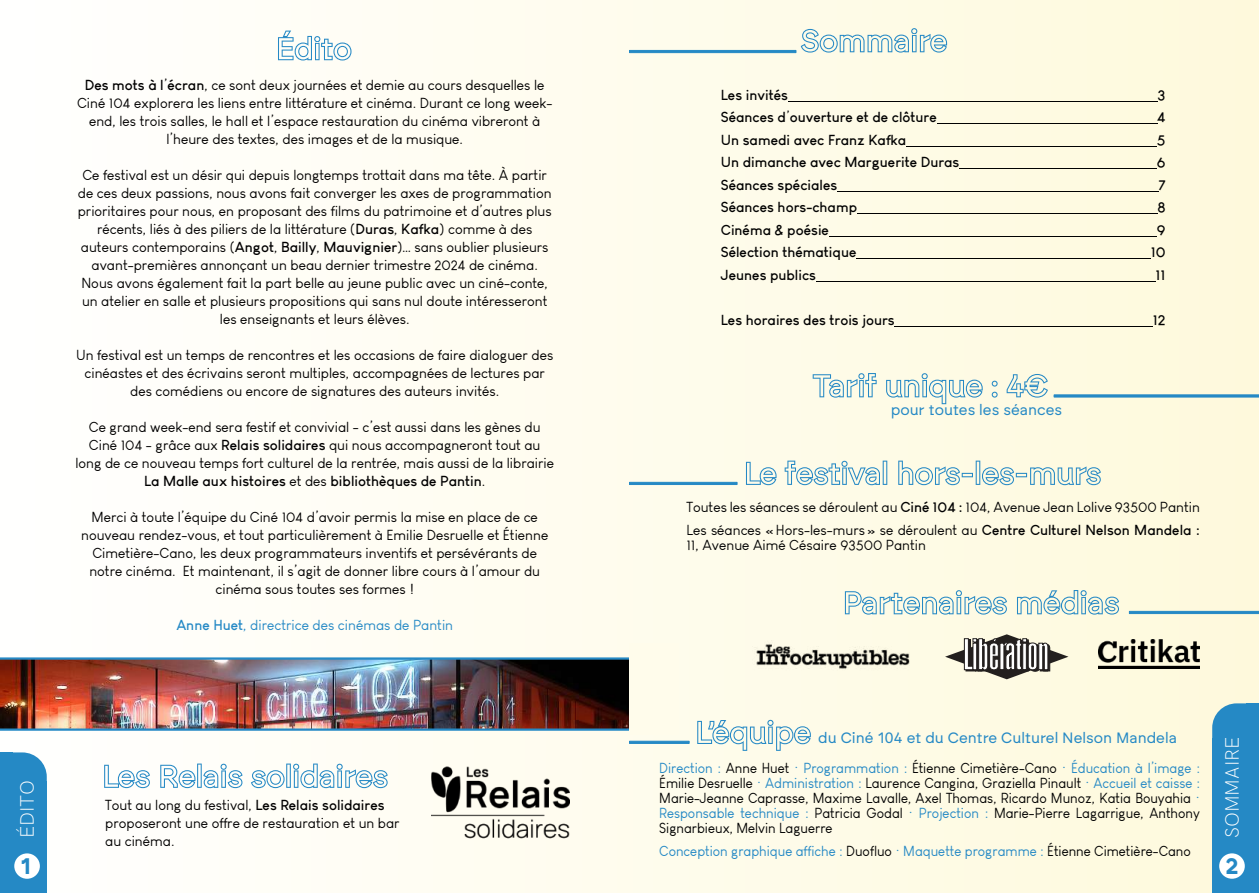
<style>
.page{position:relative;width:1259px;height:893px;background:#fff}
.page>*{position:absolute;margin:0;border:0;box-sizing:border-box;transform-origin:0 0}
.t1{font:700 22.5px "Brockmann";color:#2589c5}
.t2{font:19.5px "HK Grotesk Light Legacy";color:#fff}
.t3{font:15px "Brockmann";color:#2589c5}
.t4{font:14.25px/18px "Louis George Cafe";color:#000;text-align:center}
.t5{font:14.25px/15px "Louis George Cafe";color:#000;text-align:justify;scale:.96 1}
.t6{font:700 14.25px "Louis George Cafe";color:#010101}
.t7{font:14.25px/22.5px "Louis George Cafe";color:#010101}
.t8{font:14.25px "Louis George Cafe";color:#2589c5;scale:.96 1}
.t9{font:14.25px "Louis George Cafe";color:#2589c5}
.s1{font-weight:700}
.s2{font-weight:400}
.s3{color:#2589c5}
.s4{color:#000}
</style>
<div class="page">
<div style="left:0;top:0;width:1259px;height:893px;background:linear-gradient(to right,#fff,#fdf8db)"></div>
<div style="left:629px;top:741px;width:60px;height:3px;background:#2589c5;border:1px solid #2589c5"></div>
<hr style="left:788px;top:101px;width:369px;height:1px;background:#010101">
<hr style="left:937px;top:124px;width:220px;height:1px;background:#010101">
<hr style="left:906px;top:146px;width:251px;height:1px;background:#010101">
<hr style="left:959px;top:169px;width:197px;height:1px;background:#010101">
<hr style="left:837px;top:191px;width:321px;height:1px;background:#010101">
<hr style="left:857px;top:214px;width:300px;height:1px;background:#010101">
<hr style="left:829px;top:236px;width:327px;height:1px;background:#010101">
<hr style="left:856px;top:259px;width:294px;height:1px;background:#010101">
<hr style="left:816px;top:281px;width:339px;height:1px;background:#010101">
<hr style="left:895px;top:326px;width:257px;height:1px;background:#010101">
<svg style="left:1054px;top:395px;width:205px;height:2px"></svg>
<svg style="left:812px;top:373px;width:236px;height:31px;background:#dae7df"></svg>
<svg style="left:697px;top:720px;width:114px;height:31px;background:#d2e4e2"></svg>
<svg style="left:845px;top:590px;width:274px;height:25px;background:#cce0dc"></svg>
<svg style="left:1129px;top:611px;width:130px;height:3px"></svg>
<div style="left:629px;top:482px;width:108px;height:3px;background:#2589c5;border:1px solid #2589c5"></div>
<svg style="left:945px;top:634px;width:123px;height:45px;background:#aba89e"></svg>
<img style="left:1098px;top:640px;width:102px;height:29px">
<svg style="left:746px;top:461px;width:355px;height:24px;background:#cfe2dd"></svg>
<hr style="left:629px;top:50px;width:167px;height:3px;background:#2589c5">
<svg style="left:801px;top:28px;width:146px;height:25px;background:#cee2de"></svg>
<svg style="left:104px;top:763px;width:284px;height:25px"></svg>
<svg style="left:1212px;top:703px;width:34px;height:35px"></svg>
<div style="left:1212px;top:738px;width:47px;height:155px;background:#2589c5"></div>
<div style="left:1219px;top:853px;width:25px;height:26px;background:#fff;border-radius:50%"></div>
<div style="left:1246px;top:703px;width:13px;height:59px;background:#2589c5"></div>
<img style="left:741px;top:628px;width:183px;height:53px">
<svg style="left:13px;top:752px;width:34px;height:29px"></svg>
<div style="left:0;top:781px;width:47px;height:112px;background:#2589c5"></div>
<div style="left:14px;top:853px;width:26px;height:26px;background:#fff;border-radius:50%"></div>
<div style="left:0;top:752px;width:13px;height:59px;background:#2589c5"></div>
<img style="left:431px;top:766px;width:139px;height:87px">
<img style="left:0;top:657px;width:629px;height:74px">
<svg style="left:278px;top:31px;width:73px;height:29px"></svg>
<div style="left:629px;top:644px;width:50px;height:91px;background:#fffceb"></div>
<p class="t4" style="left:77px;top:76px;width:477px"><span class="s1">Des mots à l</span>’<span class="s1">écran</span>, ce sont deux journées et demie au cours desquelles le Ciné 104 explorera les liens entre littérature et cinéma. Durant ce long week&shy;end, les trois salles, le hall et l’espace restauration du cinéma vibreront à l’heure des textes, des images et de la musique.</p>
<p class="t4" style="left:78px;top:166px;width:475px">Ce festival est un désir qui depuis longtemps trottait dans ma tête. À partir de ces deux passions, nous avons fait converger les axes de programmation prioritaires pour nous, en proposant des films du patrimoine et d’autres plus récents, liés à des piliers de la littérature (<span class="s1">Duras</span>, <span class="s1">Kafka</span>) comme à des auteurs contemporains (<span class="s1">Angot</span>, <span class="s1">Bailly</span>, <span class="s1">Mauvignier</span>)… sans oublier plusieurs avant-premières annonçant un beau dernier trimestre 2024 de cinéma.<br>Nous avons également fait la part belle au jeune public avec un ciné-conte, un atelier en salle et plusieurs propositions qui sans nul doute intéresseront les enseignants et leurs élèves.</p>
<p class="t4" style="left:76px;top:346px;width:478px">Un festival est un temps de rencontres et les occasions de faire dialoguer des cinéastes et des écrivains seront multiples, accompagnées de lectures par des comédiens ou encore de signatures des auteurs invités.</p>
<p class="t4" style="left:75px;top:418px;width:480px">Ce grand week-end sera festif et convivial - c’est aussi dans les gènes du Ciné 104 - grâce aux <span class="s1">Relais solidaires</span> qui nous accompagneront tout au long de ce nouveau temps fort culturel de la rentrée, mais aussi de la librairie <span class="s1">La Malle aux histoires</span> et des <span class="s1">bibliothèques de Pantin</span>.</p>
<p class="t4" style="left:81px;top:508px;width:469px">Merci à toute l’équipe du Ciné 104 d’avoir permis la mise en place de ce nouveau rendez-vous, et tout particulièrement à Emilie Desruelle et Étienne Cimetière-Cano, les deux programmateurs inventifs et persévérants de notre cinéma. Et maintenant, il s’agit de donner libre cours à l’amour du cinéma sous toutes ses formes !</p>
<p class="t9" style="left:176px;top:617px;width:278px"><span class="s1">Anne Huet</span>, directrice des cinémas de Pantin</p>
<h2 class="t2" style="left:20px;top:838px;width:60px;rotate:-90deg">ÉDITO</h2>
<h1 class="t1" style="left:21px;top:853px;width:11px">1</h1>
<p class="t4" style="left:105px;top:796px;width:296px;text-align:left">Tout au long du festival, <span class="s1">Les Relais solidaires </span>proposeront une offre de restauration et un bar au cinéma.</p>
<p class="t6" style="left:721px;top:87px;width:69px">Les invités</p>
<p class="t6" style="left:1157px;top:87px;width:9px">3</p>
<p class="t6" style="left:721px;top:109px;width:217px">Séances d<span class="s2">’</span>ouverture et de clôture</p>
<p class="t6" style="left:1157px;top:109px;width:10px">4</p>
<p class="t6" style="left:721px;top:132px;width:187px">Un samedi avec Franz Kafka</p>
<p class="t6" style="left:1157px;top:132px;width:10px">5</p>
<p class="t6" style="left:721px;top:154px;width:240px">Un dimanche avec Marguerite Duras</p>
<p class="t6" style="left:1156px;top:154px;width:10px">6</p>
<p class="t6" style="left:721px;top:177px;width:118px">Séances spéciales</p>
<p class="t6" style="left:1158px;top:177px;width:8px">7</p>
<p class="t6" style="left:721px;top:199px;width:138px">Séances hors-champ</p>
<p class="t6" style="left:1157px;top:199px;width:10px">8</p>
<p class="t6" style="left:721px;top:222px;width:110px">Cinéma &amp; poésie</p>
<p class="t6" style="left:1156px;top:222px;width:10px">9</p>
<p class="t6" style="left:721px;top:244px;width:137px">Sélection thématique</p>
<p class="t6" style="left:1150px;top:244px;width:16px">10</p>
<p class="t6" style="left:721px;top:267px;width:97px">Jeunes publics</p>
<p class="t6" style="left:1155px;top:267px;width:11px">11</p>
<p class="t6" style="left:721px;top:312px;width:175px">Les horaires des trois jours</p>
<p class="t6" style="left:1152px;top:312px;width:14px">12</p>
<p class="t3" style="left:890px;top:401px;width:173px">pour toutes les séances</p>
<p class="t7" style="left:686px;top:496px;width:515px">Toutes les séances se déroulent au <span class="s1">Ciné 104 :</span> 104, Avenue Jean Lolive 93500 Pantin<br>Les séances « Hors-les-murs » se déroulent au <span class="s1">Centre Culturel Nelson Mandela :</span></p>
<p class="t7" style="left:686px;top:534px;width:241px">11, Avenue Aimé Césaire 93500 Pantin</p>
<p class="t3" style="left:818px;top:729px;width:360px">du Ciné 104 et du Centre Culturel Nelson Mandela</p>
<p class="t5" style="left:659px;top:761px;width:565px"><span class="s3">Direction :</span> Anne Huet <span class="s3">· Programmation :</span> Étienne Cimetière-Cano <span class="s3">· Éducation à l’image :<br></span>Émilie Desruelle <span class="s3">· Administration :</span> Laurence Cangina, Graziella Pinault <span class="s3">· Accueil et caisse :<br></span>Marie-Jeanne Caprasse, Maxime Lavalle, Axel Thomas, Ricardo Munoz, Katia Bouyahia <span class="s3">· Responsable technique :</span> Patricia Godal <span class="s3">· Projection :</span> Marie-Pierre Lagarrigue, Anthony Signarbieux, Melvin Laguerre</p>
<p class="t8" style="left:659px;top:843px;width:555px">Conception graphique affiche : <span class="s4">Duofluo</span> · Maquette programme : <span class="s4">Étienne Cimetière-Cano</span></p>
<h2 class="t2" style="left:1225px;top:838px;width:103px;rotate:-90deg">SOMMAIRE</h2>
<h1 class="t1" style="left:1225px;top:853px;width:15px">2</h1>
</div>
